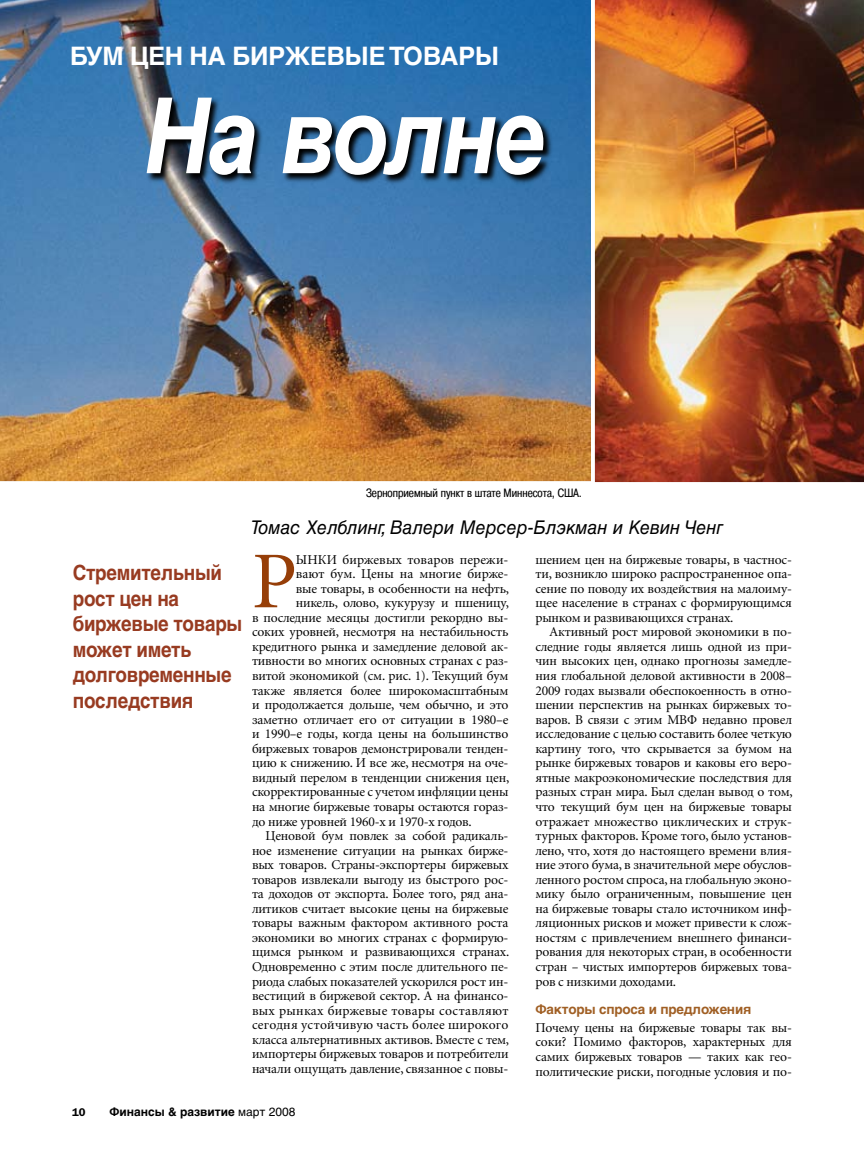
<style>
.page{position:relative;width:864px;height:1161px;background:#fff}
.page>*{position:absolute;margin:0;border:0;box-sizing:border-box;transform-origin:0 0}
.t1{font:105.3px "Helvetica Cyr Bold Inclined";letter-spacing:-.035em;color:#fff;scale:.87 1}
.t2{font:80.7px "Minion Cyr";color:#963e08}
.t3{font:700 25.5px "Helvetica Cyr";letter-spacing:-.015em;color:#fff}
.t4{font:700 21px/25.5px "Helvetica Cyr";letter-spacing:-.015em;color:#983b21;scale:.9 1}
.t5{font:18.9px "Helvetica Cyr Inclined";color:#000;scale:.95 1}
.t6{font:13.5px/14.5px "Minion Cyr";letter-spacing:-.015em;color:#000;text-align:justify}
.t7{font:13.5px "Minion Cyr";letter-spacing:.02em;color:#000}
.t8{font:13.5px "Minion Cyr";letter-spacing:.01em;color:#000}
.t9{font:700 13.5px "Helvetica Cyr";letter-spacing:-.015em;color:#a05f24}
.t10{font:12px "Pragmatica Cond C";color:#000}
.t11{font:700 12px "Helvetica Cyr";color:#000}
.t12{font:600 11.25px "Franklin Gothic";color:#000}
.s1{font-family:"Helvetica Cyr Upright";font-weight:400}
</style>
<div class="page">
<img style="left:594px;top:0;width:270px;height:483px">
<img style="left:0;top:0;width:591px;height:482px">
<svg style="left:146px;top:96px;width:408px;height:89px;background:#244b6e"></svg>
<h3 class="t3" style="left:70px;top:41px;width:431px">БУМ ЦЕН НА БИРЖЕВЫЕ ТОВАРЫ</h3>
<h1 class="t1" style="left:145px;top:76px;width:462px">На волне</h1>
<p class="t10" style="left:366px;top:486px;width:217px">Зерноприемный пункт в штате Миннесота, США.</p>
<h3 class="t4" style="left:73px;top:560px;width:190px">Стремительный рост цен на биржевые товары может иметь долговременные последствия</h3>
<h3 class="t5" style="left:251px;top:517px;width:499px">Томас Хелблинг, Валери Мерсер-Блэкман и Кевин Ченг</h3>
<h2 class="t2" style="left:252px;top:533px;width:47px">P</h2>
<p class="t8" style="left:296px;top:551px;width:214px">ЫНКИ биржевых товаров пережи-</p>
<p class="t6" style="left:296px;top:566px;width:214px">вают бум. Цены на многие бирже-</p>
<p class="t6" style="left:296px;top:581px;width:215px">вые товары, в особенности на нефть,</p>
<p class="t6" style="left:296px;top:595px;width:215px">никель, олово, кукурузу и пшеницу,</p>
<p class="t6" style="left:252px;top:610px;width:258px">в последние месяцы достигли рекордно вы-</p>
<p class="t6" style="left:252px;top:625px;width:258px">соких уровней, несмотря на нестабильность</p>
<p class="t6" style="left:252px;top:639px;width:258px">кредитного рынка и замедление деловой ак-</p>
<p class="t6" style="left:252px;top:654px;width:258px">тивности во многих основных странах с раз-</p>
<p class="t6" style="left:252px;top:668px;width:258px">витой экономикой (см. рис. 1). Текущий бум</p>
<p class="t6" style="left:252px;top:683px;width:258px">также является более широкомасштабным</p>
<p class="t6" style="left:252px;top:697px;width:258px">и продолжается дольше, чем обычно, и это</p>
<p class="t6" style="left:252px;top:712px;width:258px">заметно отличает его от ситуации в 1980–е</p>
<p class="t6" style="left:252px;top:726px;width:258px">и 1990–е годы, когда цены на большинство</p>
<p class="t6" style="left:252px;top:741px;width:258px">биржевых товаров демонстрировали тенден-</p>
<p class="t6" style="left:252px;top:756px;width:258px">цию к снижению. И все же, несмотря на оче-</p>
<p class="t6" style="left:252px;top:770px;width:259px">видный перелом в тенденции снижения цен,</p>
<p class="t6" style="left:252px;top:785px;width:258px">скорректированные с учетом инфляции цены</p>
<p class="t6" style="left:252px;top:799px;width:258px">на многие биржевые товары остаются гораз-</p>
<p class="t6" style="left:252px;top:814px;width:221px">до ниже уровней 1960-х и 1970-х годов.</p>
<p class="t6" style="left:266px;top:828px;width:245px">Ценовой бум повлек за собой радикаль-</p>
<p class="t6" style="left:252px;top:843px;width:258px">ное изменение ситуации на рынках бирже-</p>
<p class="t6" style="left:252px;top:857px;width:258px">вых товаров. Страны-экспортеры биржевых</p>
<p class="t6" style="left:252px;top:872px;width:258px">товаров извлекали выгоду из быстрого рос-</p>
<p class="t6" style="left:252px;top:886px;width:258px">та доходов от экспорта. Более того, ряд ана-</p>
<p class="t6" style="left:252px;top:901px;width:258px">литиков считает высокие цены на биржевые</p>
<p class="t6" style="left:252px;top:916px;width:258px">товары важным фактором активного роста</p>
<p class="t6" style="left:252px;top:930px;width:258px">экономики во многих странах с формирую-</p>
<p class="t6" style="left:252px;top:945px;width:259px">щимся рынком и развивающихся странах.</p>
<p class="t6" style="left:252px;top:959px;width:258px">Одновременно с этим после длительного пе-</p>
<p class="t6" style="left:252px;top:974px;width:258px">риода слабых показателей ускорился рост ин-</p>
<p class="t6" style="left:252px;top:988px;width:258px">вестиций в биржевой сектор. А на финансо-</p>
<p class="t7" style="left:252px;top:1002px;width:258px">вых рынках биржевые товары составляют</p>
<p class="t7" style="left:252px;top:1017px;width:258px">сегодня устойчивую часть более широкого</p>
<p class="t6" style="left:252px;top:1032px;width:259px">класса альтернативных активов. Вместе с тем,</p>
<p class="t6" style="left:252px;top:1047px;width:258px">импортеры биржевых товаров и потребители</p>
<p class="t6" style="left:252px;top:1061px;width:258px">начали ощущать давление, связанное с повы-</p>
<p class="t6" style="left:536px;top:552px;width:258px">шением цен на биржевые товары, в частнос&shy;ти, возникло широко распространенное опа&shy;сение по поводу их воздействия на малоиму&shy;щее население в странах с формирующимся рынком и развивающихся странах.</p>
<p class="t6" style="left:536px;top:625px;width:259px;text-align:left;text-indent:14px">Активный рост мировой экономики в по&shy;следние годы является лишь одной из при&shy;чин высоких цен, однако прогнозы замедле&shy;ния глобальной деловой активности в 2008– 2009 годах вызвали обеспокоенность в отно&shy;шении перспектив на рынках биржевых то&shy;варов. В связи с этим МВФ недавно провел исследование с целью составить более четкую картину того, что скрывается за бумом на рынке биржевых товаров и каковы его веро&shy;ятные макроэкономические последствия для разных стран мира. Был сделан вывод о том, что текущий бум цен на биржевые товары отражает множество циклических и струк&shy;турных факторов. Кроме того, было установ&shy;лено, что, хотя до настоящего времени влия&shy;ние этого бума, в значительной мере обуслов&shy;ленного ростом спроса, на глобальную эконо&shy;мику было ограниченным, повышение цен на биржевые товары стало источником инф&shy;ляционных рисков и может привести к слож&shy;ностям с привлечением внешнего финанси&shy;рования для некоторых стран, в особенности стран – чистых импортеров биржевых това&shy;ров с низкими доходами.</p>
<p class="t9" style="left:536px;top:1002px;width:217px">Факторы спроса и предложения</p>
<p class="t6" style="left:536px;top:1020px;width:258px">Почему цены на биржевые товары так вы&shy;соки? Помимо факторов, характерных для самих биржевых товаров — таких как гео&shy;политические риски, погодные условия и по-</p>
<p class="t12" style="left:72px;top:1106px;width:15px">10</p>
<p class="t11" style="left:109px;top:1105px;width:188px">Финансы &amp; развитие <span class="s1">март 2008</span></p>
</div>
